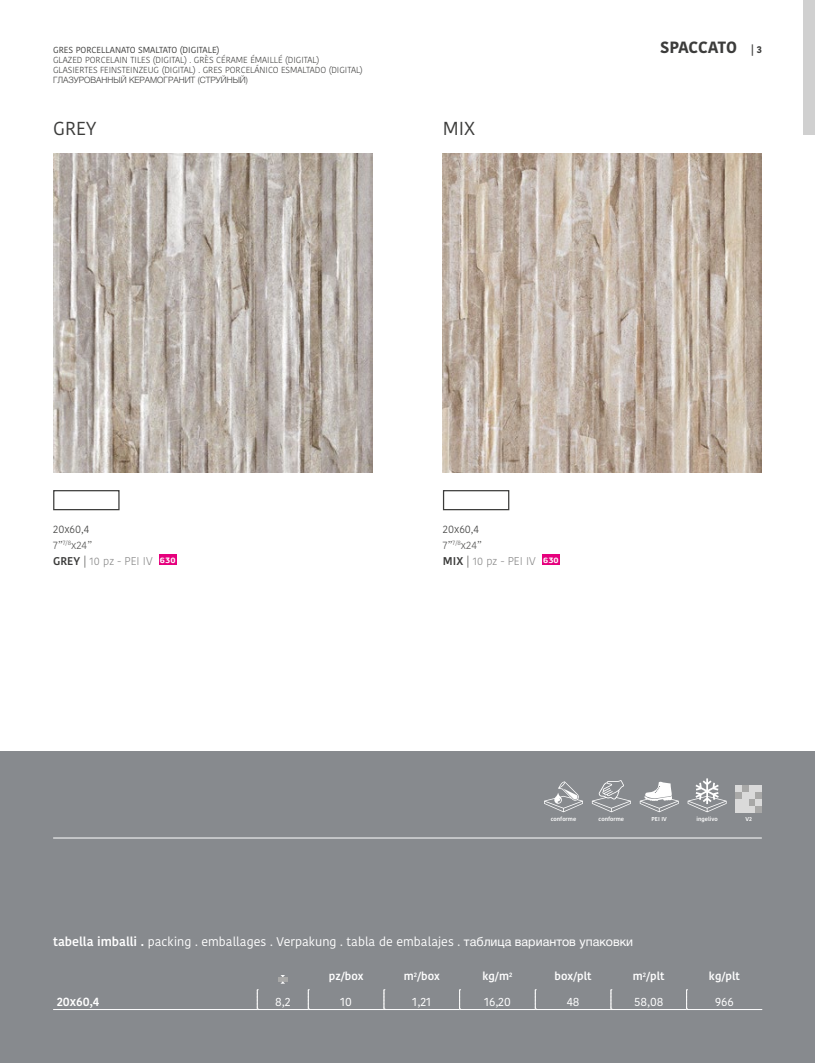
<style>
.page{position:relative;width:815px;height:1063px;background:#fff}
.page>*{position:absolute;margin:0;border:0;box-sizing:border-box;transform-origin:0 0}
.t1{font:18.75px "Kohinoor Bangla";color:#3c3c3b}
.t2{font:700 16.25px "Kohinoor Bangla";color:#3c3c3b}
.t3{font:12.5px "Kohinoor Bangla";color:#fff}
.t4{font:12.38px "Kohinoor Bangla";color:#fff}
.t5{font:600 12.38px "Kohinoor Bangla";color:#fff}
.t6{font:300 11.25px/16.2px "Kohinoor Bangla";color:#878787}
.t7{font:600 11.12px "Kohinoor Bangla";color:#fff}
.t8{font:700 10px "Kohinoor Bangla";color:#3c3c3b}
.t9{font:300 8.75px/10px "Kohinoor Bangla";color:#3c3c3b}
.t10{font:300 8.75px "Helvetica Neue LTCYR";color:#3c3c3b}
.t11{font:8.75px "Kohinoor Bangla";color:#3c3c3b}
.t12{font:600 5.75px "Kohinoor Bangla";color:#fff}
.s1{color:#3c3c3b}
.s2{color:#575756}
.s3{font-weight:600;color:#3c3c3b}
.s4{font-weight:600}
.s5{font-family:"Helvetica Neue LTCYR"}
</style>
<div class="page">
<div style="left:803px;top:0;width:12px;height:135px;background:#d0d0d0"></div>
<div style="left:0;top:751px;width:815px;height:312px;background:#878a8e"></div>
<svg style="left:257px;top:989px;width:1px;height:20px"></svg>
<svg style="left:308px;top:989px;width:1px;height:20px"></svg>
<svg style="left:384px;top:989px;width:1px;height:20px"></svg>
<svg style="left:459px;top:989px;width:2px;height:20px"></svg>
<svg style="left:535px;top:989px;width:1px;height:20px"></svg>
<svg style="left:611px;top:989px;width:1px;height:20px"></svg>
<svg style="left:686px;top:989px;width:2px;height:20px"></svg>
<hr style="left:53px;top:1009px;width:204px;height:1px;background:#fff">
<hr style="left:257px;top:1009px;width:51px;height:1px;background:#fff">
<hr style="left:308px;top:1009px;width:76px;height:1px;background:#fff">
<hr style="left:384px;top:1009px;width:76px;height:1px;background:#fff">
<hr style="left:460px;top:1009px;width:75px;height:1px;background:#fff">
<hr style="left:535px;top:1009px;width:76px;height:1px;background:#fff">
<hr style="left:611px;top:1009px;width:76px;height:1px;background:#fff">
<hr style="left:687px;top:1009px;width:75px;height:1px;background:#fff">
<hr style="left:278px;top:977px;width:10px;height:4px;background:#a8a8a7">
<svg style="left:281px;top:975px;width:4px;height:9px"></svg>
<hr style="left:53px;top:838px;width:709px;height:1px;background:#fff">
<svg style="left:544px;top:781px;width:39px;height:31px"></svg>
<svg style="left:592px;top:780px;width:39px;height:32px"></svg>
<svg style="left:640px;top:781px;width:39px;height:31px"></svg>
<svg style="left:688px;top:778px;width:39px;height:34px"></svg>
<div style="left:735px;top:786px;width:7px;height:6px;background:#dadada"></div>
<svg style="left:742px;top:786px;width:20px;height:6px"></svg>
<div style="left:735px;top:792px;width:7px;height:7px;background:#a8a8a7"></div>
<div style="left:742px;top:792px;width:6px;height:7px;background:#dadada"></div>
<div style="left:749px;top:792px;width:6px;height:7px;background:#dadada"></div>
<div style="left:756px;top:792px;width:6px;height:7px;background:#a8a8a7"></div>
<div style="left:735px;top:799px;width:7px;height:6px;background:#dadada"></div>
<div style="left:735px;top:806px;width:7px;height:6px;background:#dadada"></div>
<svg style="left:742px;top:799px;width:20px;height:13px"></svg>
<img style="left:53px;top:153px;width:319px;height:319px">
<div style="left:53px;top:490px;width:67px;height:20px;background:#fff;border:1px solid #3c3c3b"></div>
<div style="left:159px;top:555px;width:18px;height:10px;background:#e6007d"></div>
<img style="left:443px;top:153px;width:319px;height:319px">
<div style="left:443px;top:490px;width:66px;height:20px;background:#fff;border:1px solid #3c3c3b"></div>
<div style="left:542px;top:555px;width:18px;height:10px;background:#e6007d"></div>
<p class="t11" style="left:53px;top:43px;width:168px">GRES PORCELLANATO SMALTATO (DIGITALE)</p>
<p class="t9" style="left:53px;top:55px;width:311px">GLAZED PORCELAIN TILES (DIGITAL) . GRÈS CÉRAME ÉMAILLÉ (DIGITAL)<br>GLASIERTES FEINSTEINZEUG (DIGITAL) . GRES PORCELÁNICO ESMALTADO (DIGITAL)</p>
<p class="t10" style="left:53px;top:75px;width:196px">ГЛАЗУРОВАННЫЙ КЕРАМОГРАНИТ (СТРУЙНЫЙ)</p>
<h1 class="t1" style="left:53px;top:114px;width:45px">GREY</h1>
<h1 class="t1" style="left:443px;top:114px;width:34px">MIX</h1>
<h2 class="t2" style="left:660px;top:33px;width:78px">SPACCATO</h2>
<p class="t8" style="left:751px;top:41px;width:12px">| 3</p>
<p class="t6" style="left:53px;top:520px;width:124px"><span class="s1">20x60,4<br></span><span class="s2">7”</span><sup>7/8</sup><span class="s2">x24”<br></span><span class="s3">GREY</span> <span class="s1">|</span> 10 pz - PEI IV <sup>630</sup></p>
<p class="t6" style="left:443px;top:520px;width:117px"><span class="s1">20x60,4<br></span><span class="s2">7”</span><sup>7/8</sup><span class="s2">x24”<br></span><span class="s3">MIX</span> <span class="s1">|</span> 10 pz - PEI IV <sup>630</sup></p>
<p class="t12" style="left:551px;top:814px;width:27px">conforme</p>
<p class="t12" style="left:599px;top:814px;width:27px">conforme</p>
<p class="t12" style="left:652px;top:814px;width:17px">PEI IV</p>
<p class="t12" style="left:696px;top:814px;width:23px">ingelivo</p>
<p class="t12" style="left:745px;top:814px;width:8px">V2</p>
<h3 class="t3" style="left:53px;top:932px;width:582px"><span class="s4">tabella imballi .</span> packing . emballages . Verpakung . tabla de embalajes . <span class="s5">таблица вариантов упаковки</span></h3>
<p class="t7" style="left:329px;top:967px;width:36px">pz/box</p>
<p class="t7" style="left:404px;top:967px;width:37px">m<sup>2</sup>/box</p>
<p class="t7" style="left:483px;top:967px;width:31px">kg/m<sup>2</sup></p>
<p class="t7" style="left:555px;top:967px;width:38px">box/plt</p>
<p class="t7" style="left:633px;top:967px;width:33px">m<sup>2</sup>/plt</p>
<p class="t7" style="left:709px;top:967px;width:32px">kg/plt</p>
<h3 class="t5" style="left:57px;top:991px;width:44px">20x60,4</h3>
<h3 class="t4" style="left:275px;top:992px;width:17px">8,2</h3>
<h3 class="t4" style="left:340px;top:992px;width:13px">10</h3>
<h3 class="t4" style="left:412px;top:992px;width:20px">1,21</h3>
<h3 class="t4" style="left:484px;top:992px;width:28px">16,20</h3>
<h3 class="t4" style="left:567px;top:992px;width:14px">48</h3>
<h3 class="t4" style="left:634px;top:992px;width:31px">58,08</h3>
<h3 class="t4" style="left:715px;top:992px;width:20px">966</h3>
</div>
